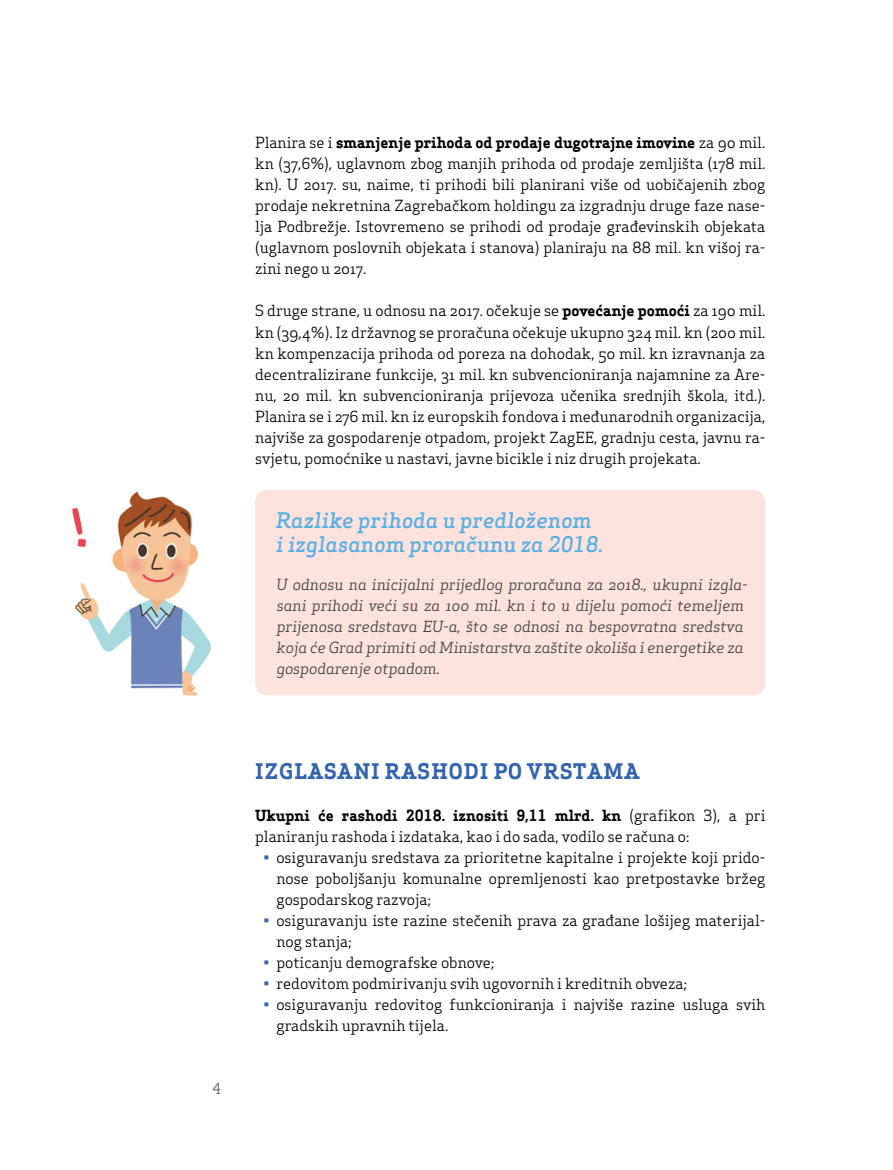
<style>
.page{position:relative;width:893px;height:1170px;background:#fff}
.page>*{position:absolute;margin:0;border:0;box-sizing:border-box;transform-origin:0 0}
.t1{font:italic 500 21px/24px "Apex Serif";color:#58b0e2}
.t2{font:700 21px "Apex Serif";letter-spacing:.05em;color:#3363af}
.t3{font:15px/21px "Apex Serif";color:#000;text-align:justify}
.t4{font:italic 15px/21px "Apex Serif";color:#414042}
.t5{font:15px "Apex Serif";color:#58595b}
.s1{font-weight:700}
.s2{color:#3363af}
</style>
<div class="page">
<div style="left:255px;top:490px;width:510px;height:205px;background:#fde2dd;border-radius:13px"></div>
<img style="left:71px;top:491px;width:140px;height:205px">
<p class="t5" style="left:212px;top:1078px;width:10px">4</p>
<p class="t3" style="left:255px;top:132px;width:512px">Planira se i <span class="s1">smanjenje prihoda od prodaje dugotrajne imovine</span> za 90 mil. kn (37,6%), uglavnom zbog manjih prihoda od prodaje zemljišta (178 mil. kn). U 2017. su, naime, ti prihodi bili planirani više od uobičajenih zbog prodaje nekretnina Zagrebačkom holdingu za izgradnju druge faze nase&shy;lja Podbrežje. Istovremeno se prihodi od prodaje građevinskih objekata (uglavnom poslovnih objekata i stanova) planiraju na 88 mil. kn višoj ra&shy;zini nego u 2017.</p>
<p class="t3" style="left:255px;top:300px;width:512px">S druge strane, u odnosu na 2017. očekuje se <span class="s1">povećanje pomoći</span> za 190 mil. kn (39,4%). Iz državnog se proračuna očekuje ukupno 324 mil. kn (200 mil. kn kompenzacija prihoda od poreza na dohodak, 50 mil. kn izravnanja za decentralizirane funkcije, 31 mil. kn subvencioniranja najamnine za Are&shy;nu, 20 mil. kn subvencioniranja prijevoza učenika srednjih škola, itd.).<br>Planira se i 276 mil. kn iz europskih fondova i međunarodnih organizacija, najviše za gospodarenje otpadom, projekt ZagEE, gradnju cesta, javnu ra&shy;svjetu, pomoćnike u nastavi, javne bicikle i niz drugih projekata.</p>
<h1 class="t1" style="left:276px;top:508px;width:329px">Razlike prihoda u predloženom i izglasanom proračunu za 2018.</h1>
<p class="t4" style="left:276px;top:573px;width:473px">U odnosu na inicijalni prijedlog proračuna za 2018., ukupni izgla&shy;sani prihodi veći su za 100 mil. kn i to u dijelu pomoći temeljem prijenosa sredstava EU-a, što se odnosi na bespovratna sredstva koja će Grad primiti od Ministarstva zaštite okoliša i energetike za gospodarenje otpadom.</p>
<h1 class="t2" style="left:255px;top:757px;width:351px">IZGLASANI RASHOD I PO VRSTAMA</h1>
<p class="t3" style="left:255px;top:804px;width:512px"><span class="s1">Ukupni će rashodi 2018. iznositi 9,11 mlrd. kn</span> (grafikon 3), a pri planiranju rashoda i izdataka, kao i do sada, vodilo se računa o:</p>
<p class="t3" style="left:276px;top:846px;width:491px;text-indent:-13px"><span class="s2">•</span> osiguravanju sredstava za prioritetne kapitalne i projekte koji prido&shy;nose poboljšanju komunalne opremljenosti kao pretpostavke bržeg gospodarskog razvoja;</p>
<p class="t3" style="left:276px;top:909px;width:490px;text-indent:-13px"><span class="s2">•</span> osiguravanju iste razine stečenih prava za građane lošijeg materijal&shy;nog stanja;</p>
<p class="t3" style="left:264px;top:951px;width:232px"><span class="s2">•</span> poticanju demografske obnove;</p>
<p class="t3" style="left:264px;top:972px;width:425px"><span class="s2">•</span> redovitom podmirivanju svih ugovornih i kreditnih obveza;</p>
<p class="t3" style="left:276px;top:993px;width:490px;text-indent:-13px"><span class="s2">•</span> osiguravanju redovitog funkcioniranja i najviše razine usluga svih gradskih upravnih tijela.</p>
</div>
